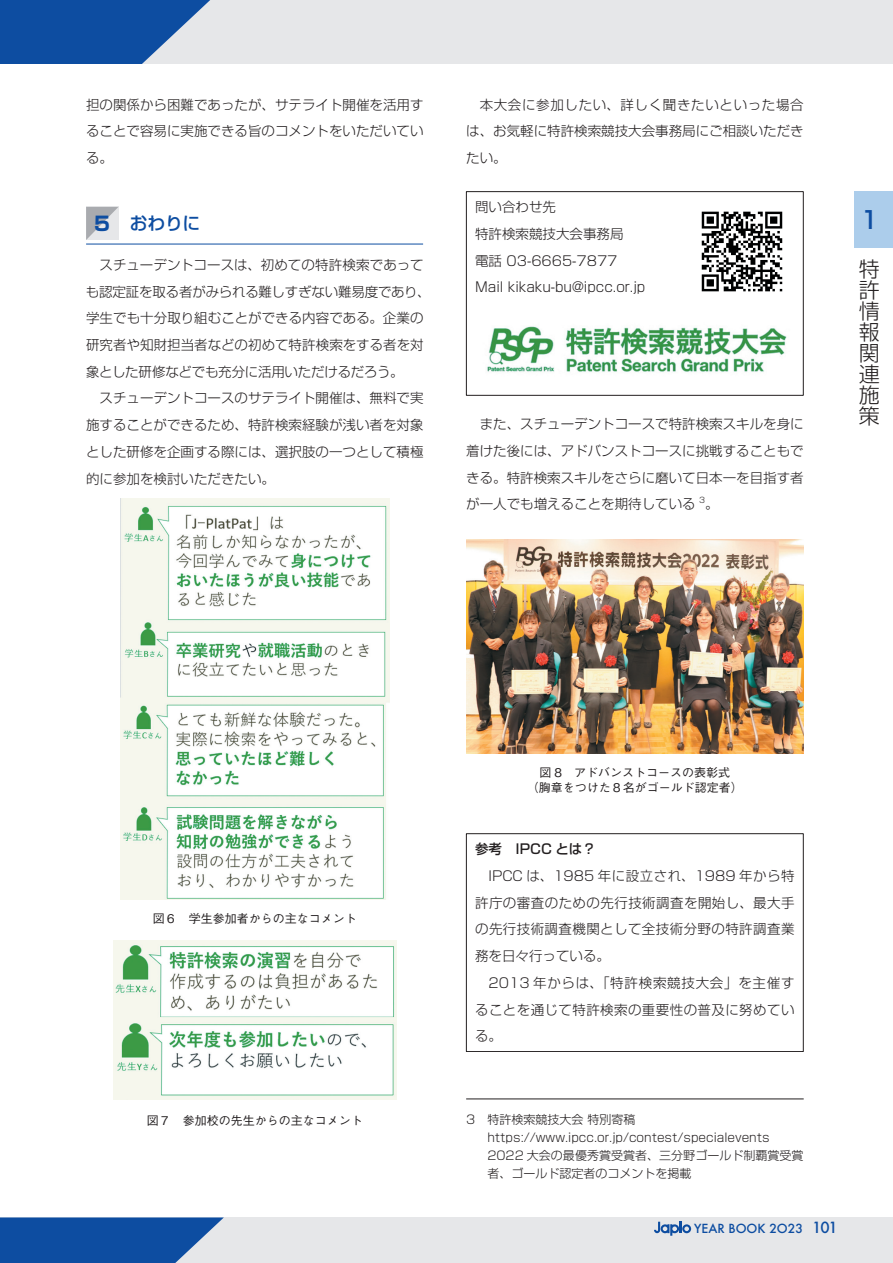
<style>
.page{position:relative;width:893px;height:1263px;background:#fff}
.page>*{position:absolute;margin:0;border:0;box-sizing:border-box;transform-origin:0 0}
.t1{font:500 24px "Shin Go Pr 5";color:#0d4da1}
.t2{font:300 21px/21px "Shin Go Pr 5";color:#231f20;text-align:justify}
.本文{font:700 19.5px "Shin Go Pr 5";color:#0d4da1}
.見出し_大{font:500 18px "Shin Go Pr 5";color:#0d4da1}
.本文-2{font:300 13.5px/26.7px "Shin Go Pr 5";color:#231f20;text-align:justify}
.t3{font:500 13.5px "Shin Go Pr 5";color:#231f20}
.t4{font:500 12.15px "Futura";color:#0d4da1}
.脚注{font:300 12px/18px "Shin Go Pr 5";color:#231f20}
.t5{font:500 12px "Gothic BBB Pro";color:#231f20}
.本文-3{font:300 7.8px "Shin Go Pr 5";color:#231f20}
.s1{font-size:15px}
</style>
<div class="page">
<div style="left:0;top:1217px;width:893px;height:46px;background:#e6e7e9"></div>
<div style="left:0;top:0;width:893px;height:64px;background:#e6e7e9"></div>
<svg style="left:0;top:0;width:210px;height:64px"></svg>
<svg style="left:0;top:1217px;width:224px;height:46px;background:#265ea9"></svg>
<svg style="left:654px;top:1222px;width:37px;height:14px"></svg>
<div style="left:855px;top:191px;width:38px;height:56px;background:#accdeb"></div>
<hr style="left:86px;top:244px;width:337px;height:1px;background:#0d4da1">
<svg style="left:86px;top:207px;width:32px;height:33px"></svg>
<div style="left:466px;top:191px;width:337px;height:204px;border:1px solid #231f20"></div>
<div style="left:466px;top:833px;width:337px;height:219px;border:1px solid #231f20"></div>
<hr style="left:466px;top:1099px;width:338px;height:1px;background:#231f20">
<img style="left:121px;top:498px;width:268px;height:401px">
<img style="left:113px;top:940px;width:283px;height:159px">
<img style="left:701px;top:211px;width:82px;height:81px">
<img style="left:487px;top:326px;width:300px;height:46px">
<img style="left:466px;top:539px;width:338px;height:214px">
<p class="本文-2" style="left:86px;top:90px;width:339px">担の関係から困難であったが、サテライト開催を活用することで容易に実施できる旨のコメントをいただいている。</p>
<p class="本文" style="left:94px;top:208px;width:17px">5</p>
<p class="見出し_大" style="left:130px;top:209px;width:72px">おわりに</p>
<p class="本文-2" style="left:86px;top:250px;width:346px;text-align:left;text-indent:14px">スチューデントコースは、初めての特許検索であっても認定証を取る者がみられる難しすぎない難易度であり、学生でも十分取り組むことができる内容である。企業の研究者や知財担当者などの初めて特許検索をする者を対象とした研修などでも充分に活用いただけるだろう。</p>
<p class="本文-2" style="left:86px;top:384px;width:339px;text-indent:14px">スチューデントコースのサテライト開催は、無料で実施することができるため、特許検索経験が浅い者を対象とした研修を企画する際には、選択肢の一つとして積極的に参加を検討いただきたい。</p>
<p class="本文-2" style="left:466px;top:90px;width:339px;text-indent:14px">本大会に参加したい、詳しく聞きたいといった場合は、お気軽に特許検索競技大会事務局にご相談いただきたい。</p>
<p class="本文-2" style="left:475px;top:192px;width:172px;text-align:left">問い合わせ先<br>特許検索競技大会事務局<br>電話 03-6665-7877<br>Mail kikaku-bu@ipcc.or.jp</p>
<p class="本文-2" style="left:466px;top:409px;width:339px;text-indent:14px">また、スチューデントコースで特許検索スキルを身に着けた後には、アドバンストコースに挑戦することもできる。特許検索スキルをさらに磨いて日本一を目指す者が一人でも増えることを期待している</p>
<p class="本文-3" style="left:699px;top:493px;width:7px">3</p>
<p class="本文-2" style="left:705px;top:490px;width:15px">。</p>
<h1 class="t1" style="left:860px;top:200px;width:20px">1</h1>
<h2 class="t2" style="left:859px;top:256px;width:22px">特許情報関連施策</h2>
<p class="t5" style="left:153px;top:909px;width:206px">図６　学生参加者からの主なコメント</p>
<p class="t5" style="left:147px;top:1110px;width:218px">図７　参加校の先生からの主なコメント</p>
<p class="t5" style="left:540px;top:763px;width:192px">図 8　アドバンストコースの表彰式</p>
<p class="t5" style="left:527px;top:778px;width:217px">（胸章をつけた８名がゴールド認定者）</p>
<p class="t3" style="left:475px;top:838px;width:122px">参考　IPCC とは？</p>
<p class="本文-2" style="left:475px;top:861px;width:321px;text-indent:14px">IPCC は、1985 年に設立され、1989 年から特許庁の審査のための先行技術調査を開始し、最大手の先行技術調査機関として全技術分野の特許調査業務を日々行っている。</p>
<p class="本文-2" style="left:475px;top:968px;width:321px;text-indent:14px">2013 年からは、「特許検索競技大会」を主催することを通じて特許検索の重要性の普及に努めている。</p>
<p class="脚注" style="left:466px;top:1109px;width:171px">3 特許検索競技大会特別寄稿</p>
<p class="脚注" style="left:487px;top:1127px;width:284px">https://www.ipcc.or.jp/contest/specialevents</p>
<p class="脚注" style="left:487px;top:1145px;width:318px">2022 大会の最優秀賞受賞者、三分野ゴールド制覇賞受賞者、ゴールド認定者のコメントを掲載</p>
<p class="t4" style="left:694px;top:1220px;width:145px">YEAR BOOK 2O23 <span class="s1">101</span></p>
</div>
